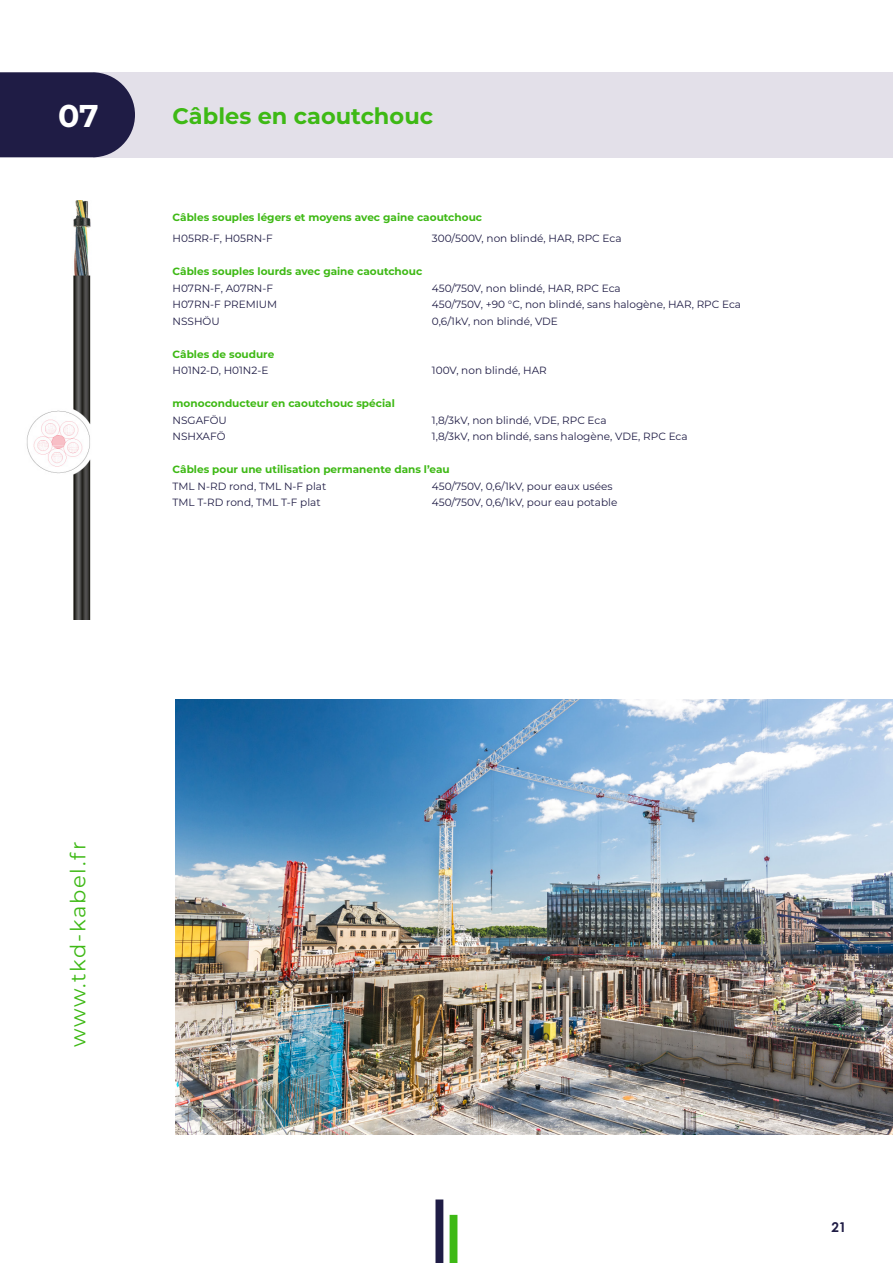
<style>
.page{position:relative;width:893px;height:1263px;background:#fff}
.page>*{position:absolute;margin:0;border:0;box-sizing:border-box;transform-origin:0 0}
.t1{font:700 31.5px "Montserrat";color:#fff}
.t2{font:700 22.5px "Montserrat";color:#3eb915}
.t3{font:21px "Montserrat";letter-spacing:.075em;color:#3eb915}
.t4{font:700 13.5px "Century Gothic";color:#1f1c45}
.t5{font:10.5px "Montserrat";color:#1f1c45}
.t6{font:700 10.5px "Montserrat";color:#3eb915}
</style>
<div class="page">
<img style="left:26px;top:201px;width:65px;height:418px">
<div style="left:435px;top:1199px;width:8px;height:64px;background:#1f1c45"></div>
<div style="left:450px;top:1215px;width:7px;height:48px;background:#3eb915"></div>
<div style="left:94px;top:72px;width:799px;height:85px;background:#e3e0e9"></div>
<svg style="left:0;top:72px;width:135px;height:85px;background:#2c2950"></svg>
<img style="left:176px;top:699px;width:717px;height:435px">
<h1 class="t1" style="left:58px;top:93px;width:42px">07</h1>
<h2 class="t2" style="left:173px;top:99px;width:262px">Câbles en caoutchouc</h2>
<p class="t6" style="left:173px;top:210px;width:311px">Câbles souples légers et moyens avec gaine caoutchouc</p>
<p class="t5" style="left:173px;top:231px;width:102px">H05RR-F, H05RN-F</p>
<p class="t5" style="left:432px;top:231px;width:191px">300/500V, non blindé, HAR, RPC Eca</p>
<p class="t6" style="left:173px;top:264px;width:251px">Câbles souples lourds avec gaine caoutchouc</p>
<p class="t5" style="left:173px;top:281px;width:102px">H07RN-F, A07RN-F</p>
<p class="t5" style="left:432px;top:281px;width:190px">450/750V, non blindé, HAR, RPC Eca</p>
<p class="t5" style="left:173px;top:297px;width:106px">H07RN-F PREMIUM</p>
<p class="t5" style="left:432px;top:297px;width:311px">450/750V, +90 °C, non blindé, sans halogène, HAR, RPC Eca</p>
<p class="t5" style="left:173px;top:314px;width:49px">NSSHÖU</p>
<p class="t5" style="left:432px;top:314px;width:127px">0,6/1kV, non blindé, VDE</p>
<p class="t6" style="left:173px;top:346px;width:103px">Câbles de soudure</p>
<p class="t5" style="left:173px;top:363px;width:97px">H01N2-D, H01N2-E</p>
<p class="t5" style="left:432px;top:363px;width:116px">100V, non blindé, HAR</p>
<p class="t6" style="left:173px;top:396px;width:224px">monoconducteur en caoutchouc spécial</p>
<p class="t5" style="left:173px;top:413px;width:56px">NSGAFÖU</p>
<p class="t5" style="left:432px;top:413px;width:176px">1,8/3kV, non blindé, VDE, RPC Eca</p>
<p class="t5" style="left:173px;top:429px;width:54px">NSHXAFÖ</p>
<p class="t5" style="left:432px;top:429px;width:257px">1,8/3kV, non blindé, sans halogène, VDE, RPC Eca</p>
<p class="t6" style="left:173px;top:462px;width:279px">Câbles pour une utilisation permanente dans l’eau</p>
<p class="t5" style="left:173px;top:479px;width:155px">TML N-RD rond, TML N-F plat</p>
<p class="t5" style="left:432px;top:479px;width:182px">450/750V, 0,6/1kV, pour eaux usées</p>
<p class="t5" style="left:173px;top:495px;width:150px">TML T-RD rond, TML T-F plat</p>
<p class="t5" style="left:432px;top:495px;width:187px">450/750V, 0,6/1kV, pour eau potable</p>
<h3 class="t3" style="left:64px;top:1047px;width:207px;rotate:-90deg">www.tkd-kabel.fr</h3>
<p class="t4" style="left:831px;top:1217px;width:17px">21</p>
</div>
